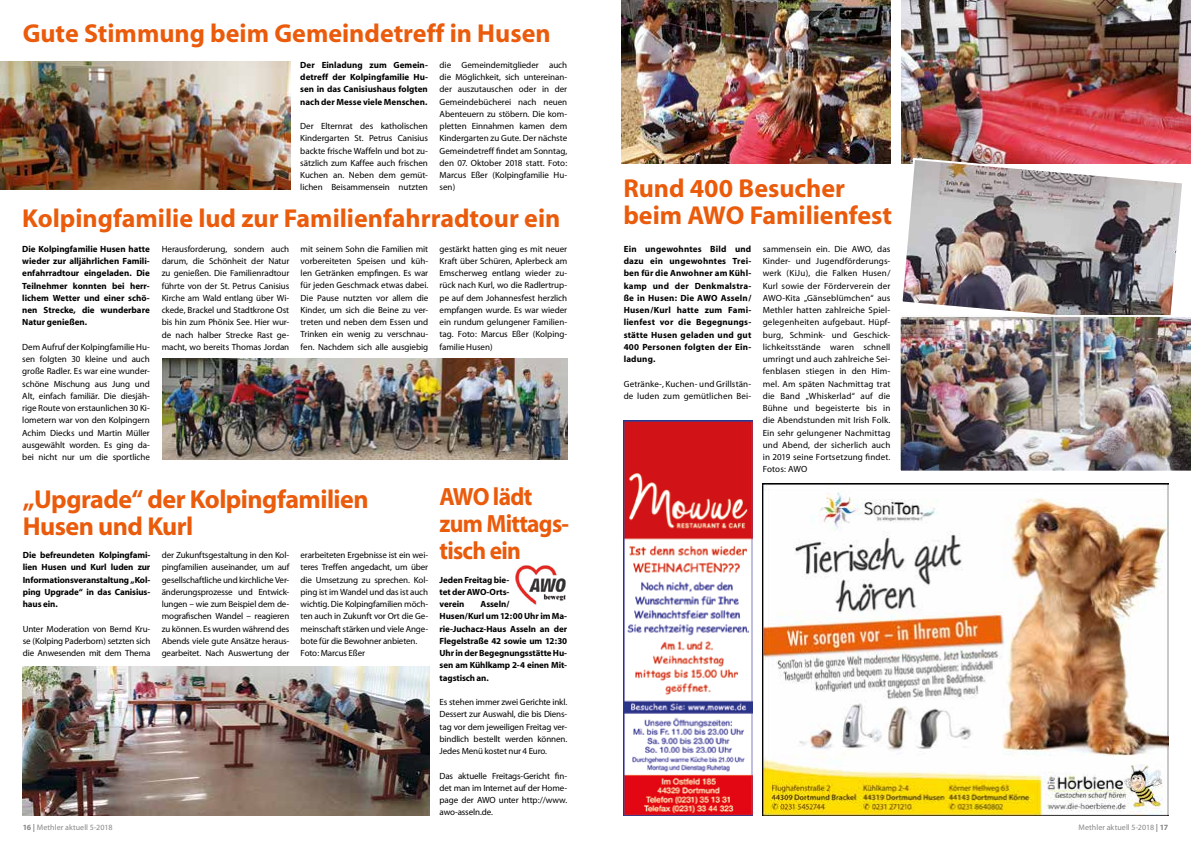
<style>
.page{position:relative;width:1191px;height:842px;background:#fff}
.page>*{position:absolute;margin:0;border:0;box-sizing:border-box;transform-origin:0 0}
.t1{font:700 26px/27px "Myriad";color:#ea5b0b}
.t2{font:700 26px/27px "Myriad";letter-spacing:-.02em;color:#ea5b0b}
.t3{font:700 25px/27px "Myriad";letter-spacing:-.03em;color:#ea5b0b;scale:.94 1}
.t4{font:9px/12.2px "Myriad";letter-spacing:-.01em;color:#000;text-align:justify}
.t5{font:700 9px/12.2px "Myriad";letter-spacing:-.005em;color:#000;text-align:justify}
.t6{font:9px/12.2px "Myriad";letter-spacing:.015em;color:#000}
.t7{font:8px "Myriad";letter-spacing:.005em;color:#878787}
.s1{font-weight:700}
</style>
<div class="page">
<img style="left:23px;top:666px;width:406px;height:149px">
<img style="left:162px;top:358px;width:405px;height:101px">
<img style="left:901px;top:0;width:290px;height:163px">
<img style="left:621px;top:0;width:269px;height:163px">
<img style="left:901px;top:157px;width:284px;height:158px">
<img style="left:900px;top:316px;width:291px;height:155px">
<img style="left:0;top:62px;width:290px;height:127px">
<img style="left:515px;top:565px;width:51px;height:40px">
<img style="left:624px;top:421px;width:129px;height:394px">
<img style="left:762px;top:483px;width:406px;height:332px">
<h1 class="t1" style="left:23px;top:20px;width:529px">Gute Stimmung beim Gemeindetreff in Husen</h1>
<p class="t4" style="left:439px;top:59px;width:129px">die Gemeindemitglieder auch die Möglichkeit, sich untereinan&shy;der auszutauschen oder in der Gemeindebücherei nach neuen Abenteuern zu stöbern. Die kom&shy;pletten Einnahmen kamen dem Kindergarten zu Gute. Der nächste Gemeindetreff findet am Sonntag, den 07. Oktober 2018 statt. Foto:<br>Marcus Eßer (Kolpingfamilie Hu&shy;sen)</p>
<p class="t5" style="left:300px;top:59px;width:129px">Der Einladung zum Gemein&shy;detreff der Kolpingfamilie Hu&shy;sen in das Canisiushaus folgten nach der Messe viele Menschen.</p>
<p class="t4" style="left:300px;top:120px;width:129px">Der Elternrat des katholischen Kindergarten St. Petrus Canisius backte frische Waffeln und bot zu&shy;sätzlich zum Kaffee auch frischen Kuchen an. Neben dem gemüt&shy;lichen Beisammensein nutzten</p>
<h1 class="t1" style="left:623px;top:176px;width:270px">Rund 400 Besucher beim AWO Familienfest</h1>
<p class="t4" style="left:763px;top:243px;width:129px">sammensein ein. Die AWO, das Kinder- und Jugendförderungs&shy;werk (KiJu), die Falken Husen/ Kurl sowie der Förderverein der AWO-Kita „Gänseblümchen“ aus Methler hatten zahlreiche Spiel&shy;gelegenheiten aufgebaut. Hüpf&shy;burg, Schmink- und Geschick&shy;lichkeitsstände waren schnell umringt und auch zahlreiche Sei&shy;fenblasen stiegen in den Him&shy;mel. Am späten Nachmittag trat die Band „Whiskerlad“ auf die Bühne und begeisterte bis in die Abendstunden mit Irish Folk.<br>Ein sehr gelungener Nachmittag und Abend, der sicherlich auch in 2019 seine Fortsetzung findet.<br>Fotos: AWO</p>
<h1 class="t1" style="left:22px;top:206px;width:539px">Kolpingfamilie lud zur Familienfahrradtour ein</h1>
<p class="t4" style="left:162px;top:243px;width:129px">Herausforderung, sondern auch darum, die Schönheit der Natur zu genießen. Die Familienradtour führte von der St. Petrus Canisius Kirche am Wald entlang über Wi&shy;ckede, Brackel und Stadtkrone Ost bis hin zum Phönix See. Hier wur&shy;de nach halber Strecke Rast ge&shy;macht, wo bereits Thomas Jordan</p>
<p class="t4" style="left:301px;top:243px;width:129px">mit seinem Sohn die Familien mit vorbereiteten Speisen und küh&shy;len Getränken empfingen. Es war für jeden Geschmack etwas dabei.<br>Die Pause nutzten vor allem die Kinder, um sich die Beine zu ver&shy;treten und neben dem Essen und Trinken ein wenig zu verschnau&shy;fen. Nachdem sich alle ausgiebig</p>
<p class="t4" style="left:439px;top:243px;width:129px">gestärkt hatten ging es mit neuer Kraft über Schüren, Aplerbeck am Emscherweg entlang wieder zu&shy;rück nach Kurl, wo die Radlertrup&shy;pe auf dem Johannesfest herzlich empfangen wurde. Es war wieder ein rundum gelungener Familien&shy;tag. Foto: Marcus Eßer (Kolping&shy;familie Husen)</p>
<p class="t5" style="left:623px;top:243px;width:129px">Ein ungewohntes Bild und dazu ein ungewohntes Trei&shy;ben für die Anwohner am Kühl&shy;kamp und der Denkmalstra&shy;ße in Husen: Die AWO Asseln/ Husen/Kurl hatte zum Fami&shy;lienfest vor die Begegnungs&shy;stätte Husen geladen und gut 400 Personen folgten der Ein&shy;ladung.</p>
<p class="t6" style="left:623px;top:378px;width:129px">Getränke-, Kuchen- und Grillstän&shy;de luden zum gemütlichen Bei-</p>
<p class="t5" style="left:22px;top:243px;width:129px">Die Kolpingfamilie Husen hatte wieder zur alljährlichen Famili&shy;enfahrradtour eingeladen. Die Teilnehmer konnten bei herr&shy;lichem Wetter und einer schö&shy;nen Strecke, die wunderbare Natur genießen.</p>
<p class="t4" style="left:22px;top:341px;width:129px">Dem Aufruf der Kolpingfamilie Hu&shy;sen folgten 30 kleine und auch große Radler. Es war eine wunder&shy;schöne Mischung aus Jung und Alt, einfach familiär. Die diesjäh&shy;rige Route von erstaunlichen 30 Ki&shy;lometern war von den Kolpingern Achim Diecks und Martin Müller ausgewählt worden. Es ging da&shy;bei nicht nur um die sportliche</p>
<h2 class="t3" style="left:439px;top:484px;width:139px">AWO lädt zum Mittags-</h2>
<h1 class="t2" style="left:23px;top:486px;width:347px">„Upgrade“ der Kolpingfamilien<br>Husen und Kurl</h1>
<p class="t4" style="left:162px;top:549px;width:129px">der Zukunftsgestaltung in den Kol&shy;pingfamilien auseinander, um auf gesellschaftliche und kirchliche Ver&shy;änderungsprozesse und Entwick&shy;lungen – wie zum Beispiel dem de&shy;mografischen Wandel – reagieren zu können. Es wurden während des Abends viele gute Ansätze heraus&shy;gearbeitet. Nach Auswertung der</p>
<p class="t4" style="left:300px;top:549px;width:129px">erarbeiteten Ergebnisse ist ein wei-</p>
<h2 class="t3" style="left:439px;top:538px;width:88px">tisch ein</h2>
<p class="t4" style="left:300px;top:562px;width:129px;text-align:left">teres Treffen angedacht, um über die Umsetzung zu sprechen. Kol&shy;ping ist im Wandel und das ist auch wichtig. Die Kolpingfamilien möch&shy;ten auch in Zukunft vor Ort die Ge&shy;meinschaft stärken und viele Ange&shy;bote für die Bewohner anbieten.<br>Foto: Marcus Eßer</p>
<p class="t5" style="left:23px;top:549px;width:129px">Die befreundeten Kolpingfami&shy;lien Husen und Kurl luden zur Informationsveranstaltung „Kol&shy;ping Upgrade“ in das Canisius&shy;haus ein.</p>
<p class="t4" style="left:23px;top:623px;width:129px">Unter Moderation von Bernd Kru&shy;se (Kolping Paderborn) setzten sich die Anwesenden mit dem Thema</p>
<p class="t5" style="left:439px;top:574px;width:71px">Jeden Freitag bie&shy;tet der AWO-Orts&shy;verein</p>
<p class="t5" style="left:439px;top:598px;width:129px;text-align:left;text-indent:41px">Asseln/<br>Husen/Kurl um 12:00 Uhr im Ma&shy;rie-Juchacz-Haus Asseln an der<br>Flegelstraße 42 sowie um 12:30<br>Uhr in der Begegnungsstätte Hu&shy;sen am Kühlkamp 2-4 einen Mit&shy;tagstisch an.</p>
<p class="t4" style="left:439px;top:696px;width:129px">Es stehen immer zwei Gerichte inkl.<br>Dessert zur Auswahl, die bis Diens&shy;tag vor dem jeweiligen Freitag ver&shy;bindlich bestellt werden können.<br>Jedes Menü kostet nur 4 Euro.</p>
<p class="t4" style="left:439px;top:770px;width:129px">Das aktuelle Freitags-Gericht fin&shy;det man im Internet auf der Home&shy;page der AWO unter http://www. awo-asseln.de.</p>
<p class="t7" style="left:23px;top:824px;width:91px"><span class="s1">16 |</span> Methler aktuell 5-2018</p>
<p class="t7" style="left:1078px;top:824px;width:91px">Methler aktuell 5-2018 <span class="s1">| 17</span></p>
</div>
